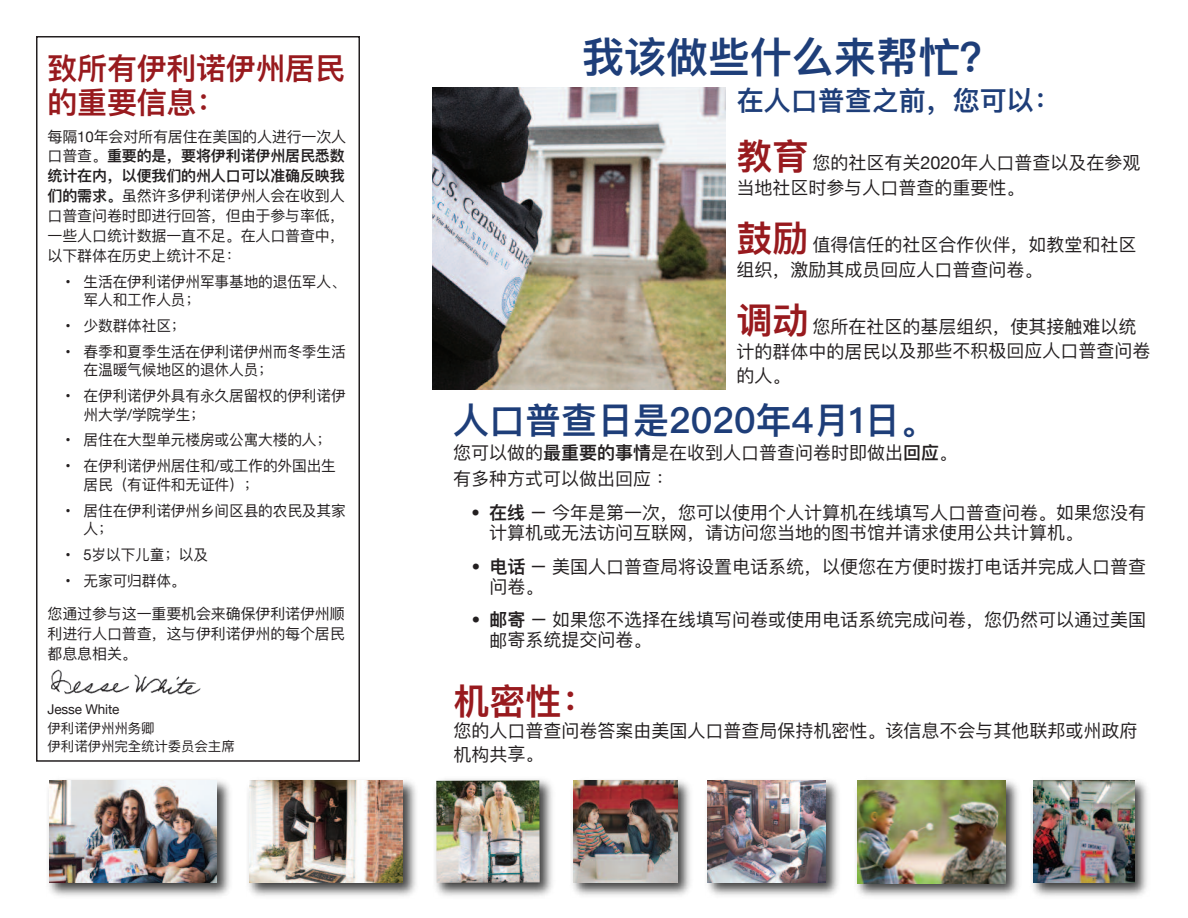
<style>
.page{position:relative;width:1188px;height:918px;background:#fff}
.page>*{position:absolute;margin:0;border:0;box-sizing:border-box;transform-origin:0 0}
.t1{font:600 42px "Ping Fang SC";color:#1e3e79}
.t2{font:600 36px "Ping Fang HK";color:#1e3e79}
.t3{font:600 36px "Ping Fang SC";color:#981a1e}
.t4{font:600 30px/34px "Ping Fang SC";letter-spacing:-.01em;color:#981a1e}
.t5{font:600 27px "Ping Fang SC";color:#1e3e79}
.t6{font:18px/24.6px "Ping Fang SC";color:#231f20}
.t7{font:18px/26.1px "Ping Fang HK";color:#231f20}
.t8{font:15px/20px "Ping Fang SC";letter-spacing:-.01em;color:#231f20}
.t9{font:13.5px/18.5px "Ping Fang HK";letter-spacing:-.01em;color:#231f20}
.t10{font:13.5px "Helvetica Neue";letter-spacing:-.01em;color:#231f20}
.s1{font-family:"Helvetica Neue"}
.s2{font-weight:600}
.s3{font-weight:600;font-size:36px;color:#981a1e}
.s4{font-family:"Ping Fang SC"}
.s5{font-family:"Ping Fang HK"}
.s6{font-family:"Ping Fang HK";font-weight:600}
</style>
<div class="page">
<img style="left:707px;top:780px;width:132px;height:116px">
<img style="left:708px;top:781px;width:118px;height:102px">
<img style="left:1032px;top:780px;width:116px;height:116px">
<img style="left:1034px;top:781px;width:101px;height:102px">
<img style="left:856px;top:780px;width:163px;height:117px">
<img style="left:857px;top:781px;width:148px;height:102px">
<img style="left:435px;top:779px;width:118px;height:117px">
<img style="left:436px;top:780px;width:104px;height:103px">
<img style="left:572px;top:780px;width:119px;height:116px">
<img style="left:573px;top:781px;width:104px;height:102px">
<img style="left:248px;top:780px;width:168px;height:116px">
<img style="left:249px;top:781px;width:154px;height:102px">
<img style="left:48px;top:780px;width:182px;height:116px">
<img style="left:49px;top:781px;width:168px;height:102px">
<div style="left:36px;top:36px;width:324px;height:726px;border:2px solid #231f20"></div>
<img style="left:51px;top:669px;width:150px;height:26px">
<img style="left:432px;top:87px;width:294px;height:302px">
<h3 class="t4" style="left:48px;top:51px;width:299px">致所有伊利诺伊州居民的重要信息：</h3>
<p class="t8" style="left:48px;top:126px;width:300px;text-align:justify">每隔<span class="s1">10</span>年会对所有居住在美国的人进行一次人口普查。<span class="s2">重要的是，要将伊利诺伊州居民悉数统计在内，以便我们的州人口可以准确反映我们的需求。</span>虽然许多伊利诺伊州人会在收到人口普查问卷时即进行回答，但由于参与率低，一些人口统计数据一直不足。在人口普查中，以下群体在历史上统计不足：</p>
<p class="t8" style="left:84px;top:272px;width:264px;line-height:18.5px;text-indent:-18px"><span class="s1">•</span> 生活在伊利诺伊州军事基地的退伍军人、军人和工作人员；</p>
<p class="t8" style="left:66px;top:316px;width:122px"><span class="s1">•</span> 少数群体社区；</p>
<p class="t8" style="left:84px;top:342px;width:264px;line-height:18.5px;text-indent:-18px"><span class="s1">•</span> 春季和夏季生活在伊利诺伊州而冬季生活在温暖气候地区的退休人员；</p>
<p class="t8" style="left:84px;top:386px;width:264px;line-height:18.5px;text-indent:-18px"><span class="s1">•</span> 在伊利诺伊外具有永久居留权的伊利诺伊州大学<span class="s1">/</span>学院学生；</p>
<p class="t8" style="left:66px;top:430px;width:267px"><span class="s1">•</span> 居住在大型单元楼房或公寓大楼的人；</p>
<p class="t8" style="left:84px;top:457px;width:254px;line-height:18.5px;text-indent:-18px"><span class="s1">•</span> 在伊利诺伊州居住和<span class="s1">/</span>或工作的外国出生居民（有证件和无证件）；</p>
<p class="t8" style="left:84px;top:501px;width:264px;line-height:18.5px;text-indent:-18px"><span class="s1">•</span> 居住在伊利诺伊州乡间区县的农民及其家人；</p>
<p class="t8" style="left:66px;top:544px;width:144px"><span class="s1">• 5</span>岁以下儿童；以及</p>
<p class="t8" style="left:66px;top:570px;width:122px"><span class="s1">•</span> 无家可归群体。</p>
<p class="t8" style="left:48px;top:604px;width:299px;text-align:justify">您通过参与这一重要机会来确保伊利诺伊州顺利进行人口普查，这与伊利诺伊州的每个居民都息息相关。</p>
<p class="t10" style="left:48px;top:701px;width:73px">Jesse White</p>
<p class="t9" style="left:48px;top:718px;width:189px">伊利诺伊州州务卿<br>伊利诺伊州完全统计委员会主席</p>
<h1 class="t1" style="left:582px;top:31px;width:421px">我该做些什么来帮忙？</h1>
<h3 class="t5" style="left:737px;top:84px;width:325px">在人口普查之前，您可以：</h3>
<p class="t6" style="left:736px;top:150px;width:406px"><span class="s3">教育</span>您的社区有关<span class="s1">2020</span>年人口普查以及在参观当地社区时参与人口普查的重要性。</p>
<p class="t6" style="left:736px;top:232px;width:402px"><span class="s3">鼓励</span>值得信任的社区合作伙伴，如教堂和社区组织，激励其成员回应人口普查问卷。</p>
<p class="t6" style="left:736px;top:314px;width:416px"><span class="s3">调动</span>您所在社区的基层组织，使其接触难以统计的群体中的居民以及那些不积极回应人口普查问卷的人。</p>
<h2 class="t2" style="left:453px;top:398px;width:484px">人口普查日是2020年4月1日<span class="s4">。</span></h2>
<p class="t7" style="left:453px;top:440px;width:506px">您可以做的<span class="s2">最重要的事情</span>是在收到人口普查问卷时即做出<span class="s2">回应</span><span class="s4">。</span>有多种方式可以做出回应：</p>
<p class="t6" style="left:489px;top:502px;width:658px;line-height:20.1px;text-indent:-18px"><span class="s5">•</span> <span class="s6">在线</span> – 今年是第一次，您可以使用个人计算机在线填写人口普查问卷。如果您没有计算机或无法访问互联网，请访问您当地的图书馆并请求使用公共计算机。</p>
<p class="t6" style="left:489px;top:556px;width:658px;line-height:20.2px;text-indent:-18px"><span class="s5">•</span> <span class="s6">电话</span> – 美国人口普查局将设置电话系统，以便您在方便时拨打电话并完成人口普查问卷。</p>
<p class="t6" style="left:489px;top:610px;width:658px;line-height:20.2px;text-indent:-18px"><span class="s5">•</span> <span class="s6">邮寄</span> – 如果您不选择在线填写问卷或使用电话系统完成问卷，您仍然可以通过美国邮寄系统提交问卷。</p>
<h2 class="t3" style="left:453px;top:679px;width:146px">机密性：</h2>
<p class="t6" style="left:453px;top:719px;width:686px;line-height:23.2px">您的人口普查问卷答案由美国人口普查局保持机密性。该信息不会与其他联邦或州政府机构共享。</p>
</div>
